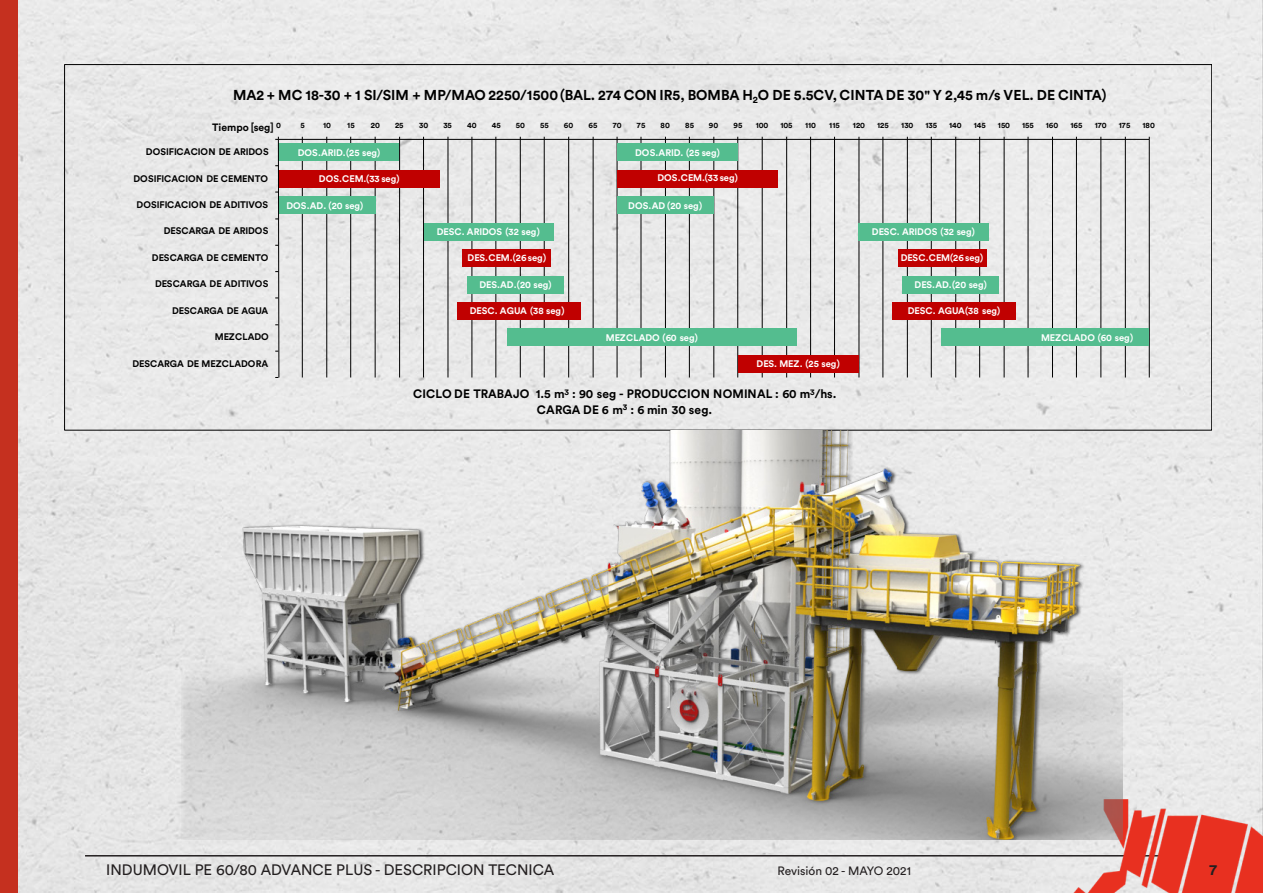
<style>
.page{position:relative;width:1263px;height:893px;background:#fff}
.page>*{position:absolute;margin:0;border:0;box-sizing:border-box;transform-origin:0 0}
.t1{font:15px "Circular Std";color:#231f20}
.t2{font:700 15px "Circular Std";color:#231f20}
.t3{font:700 14.25px "Circular Std";letter-spacing:.005em;color:#000}
.t4{font:700 12.15px/15.8px "Circular Std";letter-spacing:.01em;color:#000;text-align:center}
.t5{font:12px "Circular Std";color:#231f20}
.t6{font:700 10.5px "Circular Std";letter-spacing:-.005em;color:#000}
.t7{font:700 9.45px "Circular Std";color:#fff}
.t8{font:700 9.45px "Circular Std";color:#000}
.t9{font:700 7.95px "Circular Std";letter-spacing:.005em;color:#000}
</style>
<div class="page">
<img style="left:17px;top:0;width:1246px;height:893px">
<hr style="left:85px;top:855px;width:1097px;height:1px;background:#231f20">
<img style="left:1063px;top:799px;width:200px;height:94px">
<div style="left:0;top:0;width:17px;height:893px;background:#c5301f"></div>
<hr style="left:302px;top:139px;width:1px;height:238px;background:#000">
<hr style="left:326px;top:139px;width:1px;height:238px;background:#000">
<hr style="left:350px;top:139px;width:1px;height:238px;background:#000">
<hr style="left:375px;top:139px;width:1px;height:238px;background:#000">
<hr style="left:399px;top:139px;width:1px;height:238px;background:#000">
<hr style="left:423px;top:139px;width:1px;height:238px;background:#000">
<hr style="left:448px;top:139px;width:1px;height:238px;background:#000">
<hr style="left:472px;top:139px;width:1px;height:238px;background:#000">
<hr style="left:496px;top:139px;width:1px;height:238px;background:#000">
<hr style="left:520px;top:139px;width:1px;height:238px;background:#000">
<hr style="left:544px;top:139px;width:1px;height:238px;background:#000">
<hr style="left:568px;top:139px;width:1px;height:238px;background:#000">
<hr style="left:593px;top:139px;width:1px;height:238px;background:#000">
<hr style="left:617px;top:139px;width:1px;height:238px;background:#000">
<hr style="left:641px;top:139px;width:1px;height:238px;background:#000">
<hr style="left:665px;top:139px;width:1px;height:238px;background:#000">
<hr style="left:689px;top:139px;width:1px;height:238px;background:#000">
<hr style="left:713px;top:139px;width:1px;height:238px;background:#000">
<hr style="left:737px;top:139px;width:1px;height:238px;background:#000">
<hr style="left:762px;top:139px;width:1px;height:238px;background:#000">
<hr style="left:786px;top:139px;width:1px;height:238px;background:#000">
<hr style="left:810px;top:139px;width:1px;height:238px;background:#000">
<hr style="left:834px;top:139px;width:1px;height:238px;background:#000">
<hr style="left:859px;top:139px;width:1px;height:238px;background:#000">
<hr style="left:883px;top:139px;width:1px;height:238px;background:#000">
<hr style="left:907px;top:139px;width:1px;height:238px;background:#000">
<hr style="left:931px;top:139px;width:1px;height:238px;background:#000">
<hr style="left:955px;top:139px;width:1px;height:238px;background:#000">
<hr style="left:979px;top:139px;width:1px;height:238px;background:#000">
<hr style="left:1004px;top:139px;width:1px;height:238px;background:#000">
<hr style="left:1028px;top:139px;width:1px;height:238px;background:#000">
<hr style="left:1052px;top:139px;width:1px;height:238px;background:#000">
<hr style="left:1076px;top:139px;width:1px;height:238px;background:#000">
<hr style="left:1100px;top:139px;width:1px;height:238px;background:#000">
<hr style="left:1125px;top:139px;width:1px;height:238px;background:#000">
<hr style="left:1149px;top:139px;width:1px;height:238px;background:#000">
<div style="left:279px;top:143px;width:120px;height:18px;background:#54bd8f"></div>
<div style="left:279px;top:170px;width:161px;height:18px;background:#c00000"></div>
<div style="left:279px;top:197px;width:96px;height:17px;background:#54bd8f"></div>
<div style="left:424px;top:223px;width:129px;height:18px;background:#54bd8f"></div>
<div style="left:462px;top:249px;width:89px;height:18px;background:#c00000"></div>
<div style="left:467px;top:276px;width:97px;height:17px;background:#54bd8f"></div>
<div style="left:458px;top:302px;width:123px;height:18px;background:#c00000"></div>
<div style="left:507px;top:329px;width:290px;height:17px;background:#54bd8f"></div>
<div style="left:738px;top:355px;width:121px;height:18px;background:#c00000"></div>
<div style="left:617px;top:143px;width:121px;height:18px;background:#54bd8f"></div>
<div style="left:617px;top:170px;width:161px;height:18px;background:#c00000"></div>
<div style="left:617px;top:197px;width:97px;height:17px;background:#54bd8f"></div>
<div style="left:859px;top:223px;width:130px;height:18px;background:#54bd8f"></div>
<div style="left:898px;top:249px;width:89px;height:18px;background:#c00000"></div>
<div style="left:902px;top:276px;width:97px;height:17px;background:#54bd8f"></div>
<div style="left:892px;top:302px;width:124px;height:18px;background:#c00000"></div>
<div style="left:942px;top:329px;width:207px;height:17px;background:#54bd8f"></div>
<hr style="left:278px;top:139px;width:871px;height:1px;background:#000">
<svg style="left:275px;top:137px;width:4px;height:241px"></svg>
<img style="left:181px;top:430px;width:941px;height:410px">
<p class="t3" style="left:233px;top:86px;width:875px">MA2 + MC 18-30 + 1 SI/SIM + MP/MAO 2250/1500 (BAL. 274 CON IR5, BOMBA H<sub>2</sub>O DE 5.5CV, CINTA DE 30" Y 2,45 m/s VEL. DE CINTA)</p>
<p class="t9" style="left:276px;top:120px;width:6px">0</p>
<p class="t9" style="left:300px;top:120px;width:6px">5</p>
<p class="t9" style="left:323px;top:120px;width:9px">10</p>
<p class="t9" style="left:347px;top:120px;width:9px">15</p>
<p class="t9" style="left:371px;top:120px;width:11px">20</p>
<p class="t9" style="left:395px;top:120px;width:10px">25</p>
<p class="t9" style="left:419px;top:120px;width:11px">30</p>
<p class="t9" style="left:443px;top:120px;width:10px">35</p>
<p class="t9" style="left:467px;top:120px;width:11px">40</p>
<p class="t9" style="left:492px;top:120px;width:11px">45</p>
<p class="t9" style="left:516px;top:120px;width:11px">50</p>
<p class="t9" style="left:540px;top:120px;width:10px">55</p>
<p class="t9" style="left:564px;top:120px;width:11px">60</p>
<p class="t9" style="left:588px;top:120px;width:11px">65</p>
<p class="t9" style="left:613px;top:120px;width:11px">70</p>
<p class="t9" style="left:637px;top:120px;width:10px">75</p>
<p class="t9" style="left:660px;top:120px;width:11px">80</p>
<p class="t9" style="left:685px;top:120px;width:11px">85</p>
<p class="t9" style="left:709px;top:120px;width:11px">90</p>
<p class="t9" style="left:733px;top:120px;width:11px">95</p>
<p class="t9" style="left:756px;top:120px;width:14px">100</p>
<p class="t9" style="left:780px;top:120px;width:14px">105</p>
<p class="t9" style="left:805px;top:120px;width:13px">110</p>
<p class="t9" style="left:829px;top:120px;width:12px">115</p>
<p class="t9" style="left:853px;top:120px;width:14px">120</p>
<p class="t9" style="left:877px;top:120px;width:13px">125</p>
<p class="t9" style="left:901px;top:120px;width:14px">130</p>
<p class="t9" style="left:925px;top:120px;width:13px">135</p>
<p class="t9" style="left:949px;top:120px;width:14px">140</p>
<p class="t9" style="left:974px;top:120px;width:14px">145</p>
<p class="t9" style="left:998px;top:120px;width:14px">150</p>
<p class="t9" style="left:1022px;top:120px;width:13px">155</p>
<p class="t9" style="left:1046px;top:120px;width:14px">160</p>
<p class="t9" style="left:1070px;top:120px;width:14px">165</p>
<p class="t9" style="left:1095px;top:120px;width:14px">170</p>
<p class="t9" style="left:1119px;top:120px;width:13px">175</p>
<p class="t9" style="left:1142px;top:120px;width:14px">180</p>
<p class="t6" style="left:212px;top:121px;width:63px">Tiempo [seg]</p>
<p class="t8" style="left:146px;top:146px;width:124px">DOSIFICACION DE ARIDOS</p>
<p class="t8" style="left:134px;top:172px;width:136px">DOSIFICACION DE CEMENTO</p>
<p class="t8" style="left:137px;top:199px;width:133px">DOSIFICACION DE ADITIVOS</p>
<p class="t8" style="left:164px;top:225px;width:106px">DESCARGA DE ARIDOS</p>
<p class="t8" style="left:152px;top:251px;width:118px">DESCARGA DE CEMENTO</p>
<p class="t8" style="left:155px;top:278px;width:115px">DESCARGA DE ADITIVOS</p>
<p class="t8" style="left:172px;top:304px;width:98px">DESCARGA DE AGUA</p>
<p class="t8" style="left:215px;top:331px;width:55px">MEZCLADO</p>
<p class="t8" style="left:132px;top:357px;width:137px">DESCARGA DE MEZCLADORA</p>
<p class="t7" style="left:298px;top:146px;width:84px">DOS.ARID.(25 seg)</p>
<p class="t7" style="left:319px;top:172px;width:82px">DOS.CEM.(33 seg)</p>
<p class="t7" style="left:286px;top:199px;width:78px">DOS.AD. (20 seg)</p>
<p class="t7" style="left:437px;top:226px;width:104px">DESC. ARIDOS (32 seg)</p>
<p class="t7" style="left:468px;top:252px;width:80px">DES.CEM.(26 seg)</p>
<p class="t7" style="left:479px;top:279px;width:74px">DES.AD.(20 seg)</p>
<p class="t7" style="left:470px;top:305px;width:96px">DESC. AGUA (38 seg)</p>
<p class="t7" style="left:635px;top:146px;width:86px">DOS.ARID. (25 seg)</p>
<p class="t7" style="left:657px;top:172px;width:82px">DOS.CEM.(33 seg)</p>
<p class="t7" style="left:628px;top:199px;width:75px">DOS.AD (20 seg)</p>
<p class="t7" style="left:606px;top:331px;width:94px">MEZCLADO (60 seg)</p>
<p class="t7" style="left:756px;top:358px;width:85px">DES. MEZ. (25 seg)</p>
<p class="t4" style="left:413px;top:386px;width:425px">CICLO DE TRABAJO 1.5 m<sup>3</sup> : 90 seg - PRODUCCION NOMINAL : 60 m<sup>3</sup>/hs.<br>CARGA DE 6 m<sup>3</sup> : 6 min 30 seg.</p>
<p class="t7" style="left:872px;top:226px;width:104px">DESC. ARIDOS (32 seg)</p>
<p class="t7" style="left:901px;top:252px;width:84px">DESC.CEM(26 seg)</p>
<p class="t7" style="left:914px;top:279px;width:74px">DES.AD.(20 seg)</p>
<p class="t7" style="left:908px;top:305px;width:94px">DESC. AGUA(38 seg)</p>
<p class="t7" style="left:1041px;top:331px;width:94px">MEZCLADO (60 seg)</p>
<h1 class="t1" style="left:106px;top:861px;width:449px">INDUMOVIL PE 60/80 ADVANCE PLUS - DESCRIPCION TECNICA</h1>
<p class="t5" style="left:777px;top:864px;width:135px">Revisión 02 - MAYO 2021</p>
<h1 class="t2" style="left:1209px;top:860px;width:9px">7</h1>
</div>
